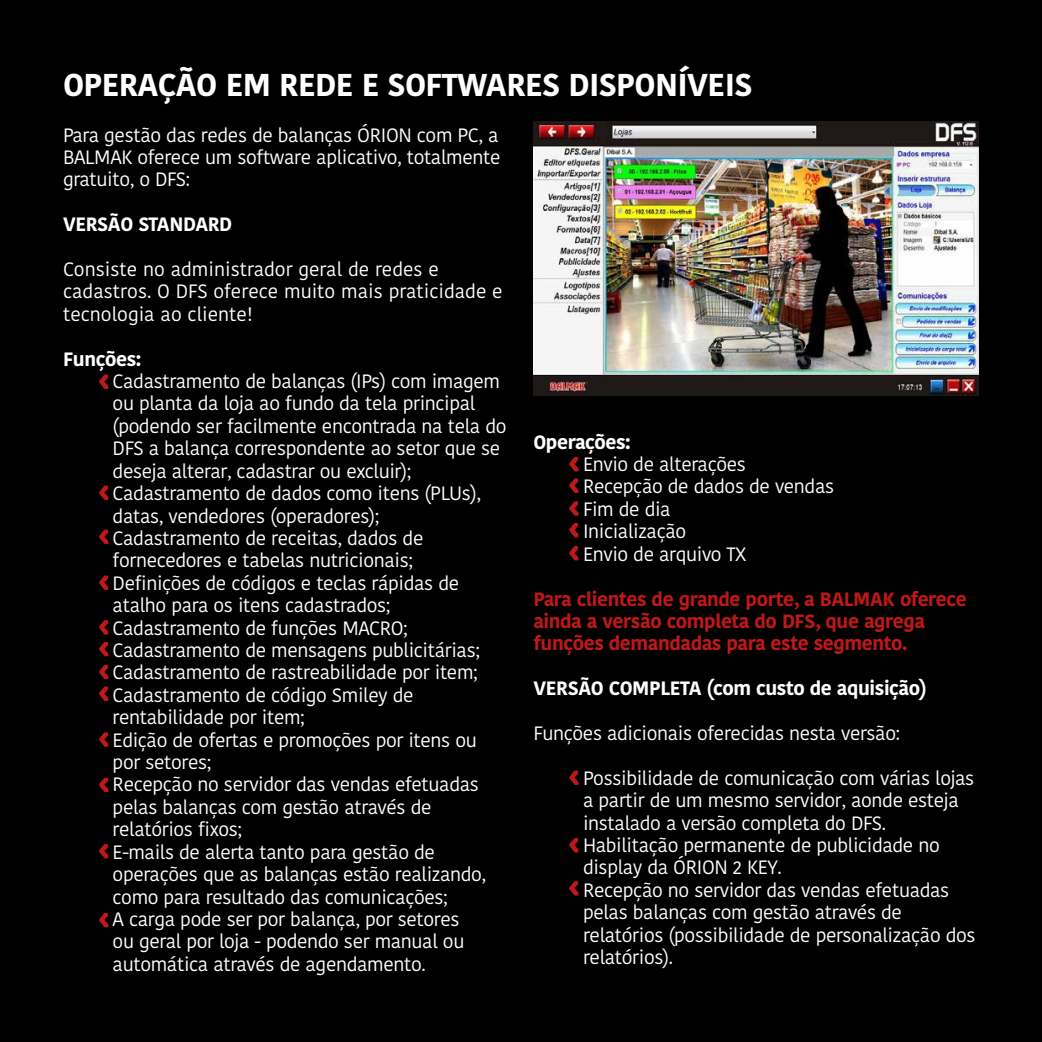
<style>
.page{position:relative;width:1042px;height:1042px;background:#000}
.page>*{position:absolute;margin:0;border:0;box-sizing:border-box;transform-origin:0 0}
.t1{font:700 31.5px "Kohinoor Telugu";letter-spacing:-.02em;color:#fff}
.t2{font:19.25px/22.4px "Kohinoor Telugu";letter-spacing:-.02em;color:#fff}
.t3{font:700 19.25px/22.4px "Kohinoor Telugu";letter-spacing:-.02em;color:#be1818}
.t4{font:19.25px/22.4px "Kohinoor Telugu";color:#fff}
.t5{font:700 19.25px "Kohinoor Telugu";letter-spacing:-.02em;color:#fff}
</style>
<div class="page">
<img style="left:533px;top:122px;width:446px;height:274px">
<svg style="left:99px;top:375px;width:9px;height:14px"></svg>
<svg style="left:99px;top:620px;width:9px;height:14px"></svg>
<svg style="left:99px;top:778px;width:9px;height:14px"></svg>
<svg style="left:99px;top:530px;width:9px;height:14px"></svg>
<svg style="left:99px;top:686px;width:9px;height:15px"></svg>
<svg style="left:99px;top:486px;width:9px;height:14px"></svg>
<svg style="left:99px;top:642px;width:9px;height:14px"></svg>
<svg style="left:99px;top:844px;width:9px;height:14px"></svg>
<svg style="left:99px;top:913px;width:9px;height:14px"></svg>
<svg style="left:99px;top:575px;width:9px;height:15px"></svg>
<svg style="left:99px;top:732px;width:9px;height:15px"></svg>
<svg style="left:99px;top:665px;width:9px;height:14px"></svg>
<svg style="left:569px;top:457px;width:9px;height:14px"></svg>
<svg style="left:569px;top:501px;width:9px;height:15px"></svg>
<svg style="left:569px;top:478px;width:9px;height:15px"></svg>
<svg style="left:569px;top:546px;width:9px;height:14px"></svg>
<svg style="left:569px;top:770px;width:9px;height:15px"></svg>
<svg style="left:569px;top:881px;width:9px;height:14px"></svg>
<svg style="left:569px;top:838px;width:9px;height:14px"></svg>
<svg style="left:569px;top:523px;width:9px;height:14px"></svg>
<h1 class="t1" style="left:63px;top:67px;width:691px">OPERAÇÃO EM REDE E SOFTWARES DISPONÍVEIS</h1>
<p class="t2" style="left:63px;top:124px;width:439px;text-align:justify">Para gestão das redes de balanças ÓRION com PC, a BALMAK oferece um software aplicativo, totalmente gratuito, o DFS:</p>
<p class="t5" style="left:63px;top:213px;width:171px">VERSÃO STANDARD</p>
<p class="t4" style="left:63px;top:258px;width:441px">Consiste no administrador geral de redes e cadastros. O DFS oferece muito mais praticidade e tecnologia ao cliente!</p>
<p class="t5" style="left:63px;top:348px;width:80px">Funções:</p>
<p class="t2" style="left:113px;top:370px;width:395px">Cadastramento de balanças (IPs) com imagem ou planta da loja ao fundo da tela principal (podendo ser facilmente encontrada na tela do DFS a balança correspondente ao setor que se deseja alterar, cadastrar ou excluir); Cadastramento de dados como itens (PLUs), datas, vendedores (operadores); Cadastramento de receitas, dados de fornecedores e tabelas nutricionais;<br>Definições de códigos e teclas rápidas de atalho para os itens cadastrados; Cadastramento de funções MACRO; Cadastramento de mensagens publicitárias; Cadastramento de rastreabilidade por item; Cadastramento de código Smiley de rentabilidade por item;<br>Edição de ofertas e promoções por itens ou por setores;<br>Recepção no servidor das vendas efetuadas pelas balanças com gestão através de relatórios fixos;<br>E-mails de alerta tanto para gestão de operações que as balanças estão realizando, como para resultado das comunicações;<br>A carga pode ser por balança, por setores<br>ou geral por loja - podendo ser manual ou automática através de agendamento.</p>
<p class="t5" style="left:533px;top:431px;width:99px">Operações:</p>
<p class="t2" style="left:583px;top:453px;width:253px">Envio de alterações<br>Recepção de dados de vendas<br>Fim de dia<br>Inicialização<br>Envio de arquivo TX</p>
<p class="t3" style="left:533px;top:588px;width:435px">Para clientes de grande porte, a BALMAK oferece ainda a versão completa do DFS, que agrega funções demandadas para este segmento.</p>
<p class="t5" style="left:533px;top:677px;width:395px">VERSÃO COMPLETA (com custo de aquisição)</p>
<p class="t2" style="left:533px;top:722px;width:368px">Funções adicionais oferecidas nesta versão:</p>
<p class="t2" style="left:583px;top:767px;width:394px">Possibilidade de comunicação com várias lojas a partir de um mesmo servidor, aonde esteja instalado a versão completa do DFS.<br>Habilitação permanente de publicidade no display da ÓRION 2 KEY.<br>Recepção no servidor das vendas efetuadas pelas balanças com gestão através de relatórios (possibilidade de personalização dos relatórios).</p>
</div>
